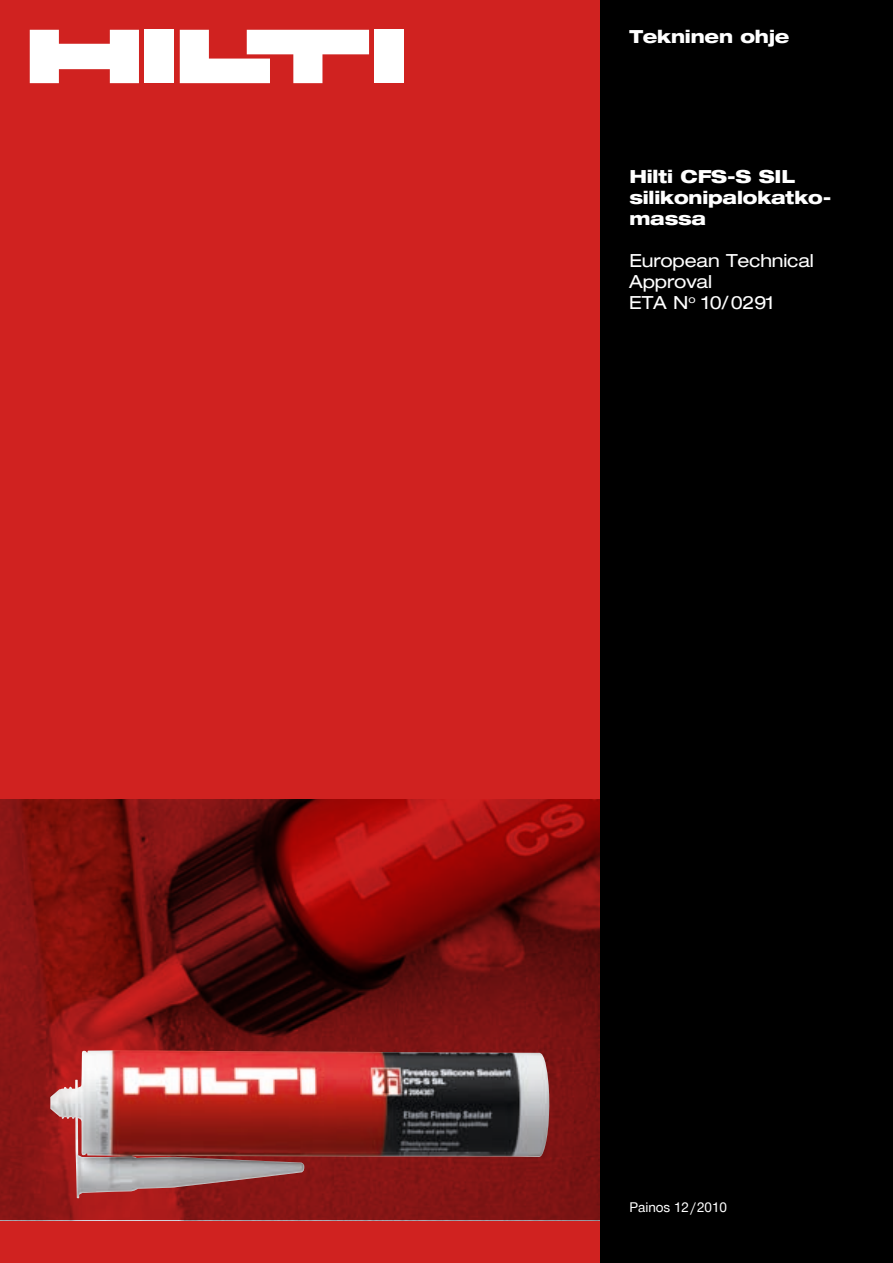
<style>
.page{position:relative;width:893px;height:1263px;background:#fff}
.page>*{position:absolute;margin:0;border:0;box-sizing:border-box;transform-origin:0 0}
.t1{font:800 expanded 18px/21px "Hilti";letter-spacing:-.01em;color:#fff}
.t2{font:expanded 18px/21px "Hilti";letter-spacing:-.01em;color:#fff}
.t3{font:13.5px "Hilti";color:#fff}
</style>
<div class="page">
<div style="left:600px;top:0;width:293px;height:1263px;background:#000"></div>
<div style="left:0;top:0;width:600px;height:1263px;background:#d02220"></div>
<div style="left:145px;top:30px;width:29px;height:53px;background:#fff"></div>
<div style="left:375px;top:30px;width:29px;height:53px;background:#fff"></div>
<svg style="left:30px;top:30px;width:115px;height:53px"></svg>
<svg style="left:180px;top:30px;width:189px;height:53px"></svg>
<svg style="left:0;top:799px;width:600px;height:421px;background:#790f0e"></svg>
<img style="left:50px;top:1050px;width:500px;height:148px">
<p class="t1" style="left:629px;top:26px;width:162px">Tekninen ohje</p>
<p class="t1" style="left:629px;top:166px;width:204px">Hilti CFS-S SIL silikonipalokatko&shy;massa</p>
<p class="t2" style="left:629px;top:250px;width:186px">European Technical<br>Approval<br>ETA N<sup>o</sup> 10/0291</p>
<p class="t3" style="left:629px;top:1199px;width:99px">Painos 12/2010</p>
</div>
